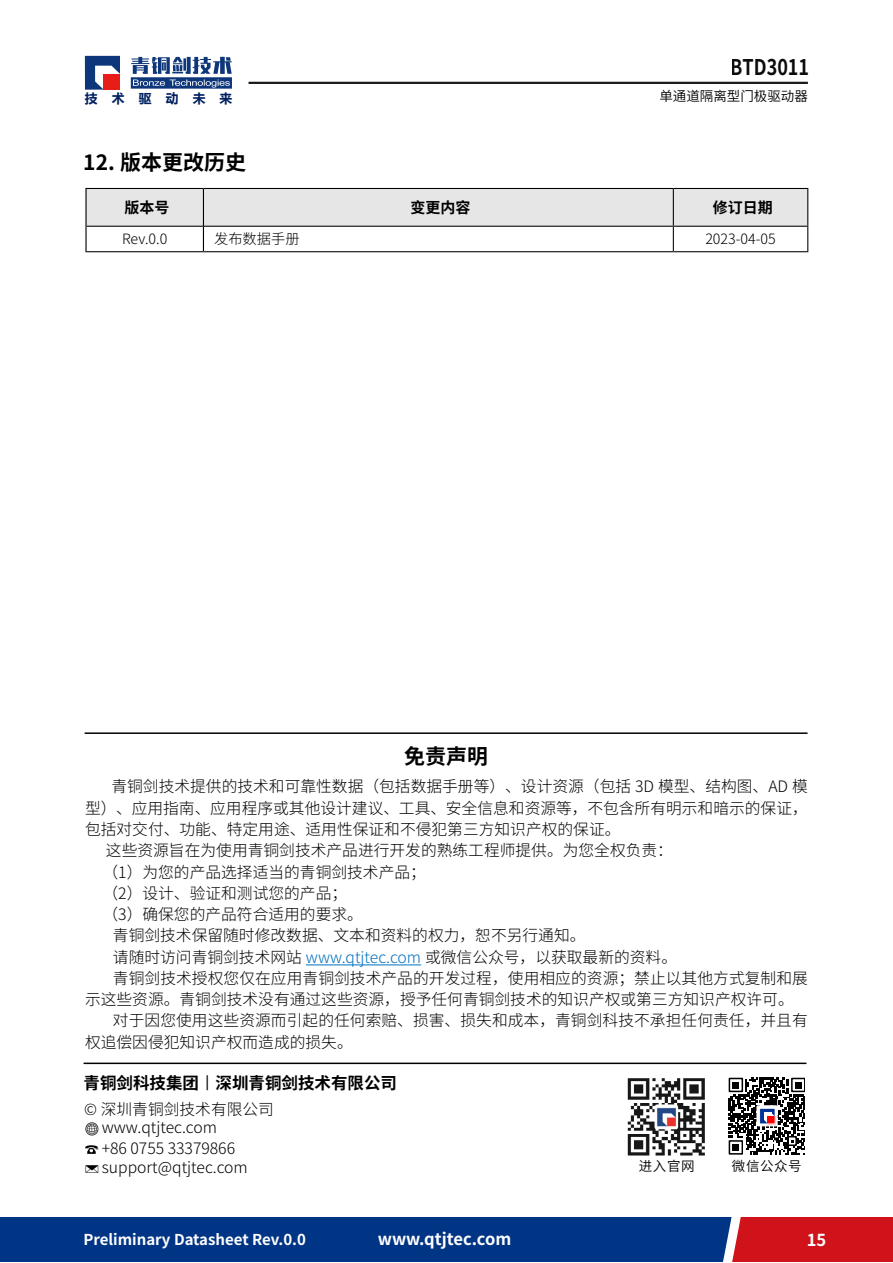
<style>
.page{position:relative;width:893px;height:1263px;background:#fff}
.page>*{position:absolute;margin:0;border:0;box-sizing:border-box;transform-origin:0 0}
.t1{font:700 21.6px "Source Han Sans CN";color:#000;scale:.83 1}
.t2{font:700 21px "Source Han Sans CN";color:#000}
.t3{font:700 16.5px "Source Han Sans CN";color:#000}
.t4{font:700 16.5px "Source Han Sans CN";color:#fff}
.t5{font:300 15.75px/18.9px "Source Han Sans CN";color:#000}
.t6{font:700 15px "Source Han Sans CN";color:#fff}
.t7{font:700 15px "Source Han Sans CN";color:#000}
.t8{font:300 14.25px "Source Han Sans CN";color:#000}
.t9{font:13.5px "Source Han Sans CN";color:#000}
.t10{font:700 12.9px "Microsoft Ya Hei";letter-spacing:1.1em;color:#002060}
.s1{color:#0070c0}
.s2{font-weight:400}
</style>
<div class="page">
<div style="left:0;top:1217px;width:762px;height:45px;background:#003586"></div>
<div style="left:731px;top:1217px;width:162px;height:45px;background:#d0121b"></div>
<svg style="left:723px;top:1217px;width:18px;height:45px"></svg>
<hr style="left:249px;top:82px;width:559px;height:2px;background:#000">
<svg style="left:85px;top:56px;width:35px;height:34px"></svg>
<svg style="left:131px;top:57px;width:101px;height:32px"></svg>
<hr style="left:673px;top:251px;width:135px;height:1px;background:#000">
<hr style="left:85px;top:188px;width:118px;height:1px;background:#000">
<hr style="left:85px;top:251px;width:118px;height:1px;background:#000">
<hr style="left:203px;top:251px;width:470px;height:1px;background:#000">
<hr style="left:85px;top:189px;width:2px;height:37px;background:#000">
<hr style="left:85px;top:226px;width:2px;height:25px;background:#000">
<svg style="left:86px;top:188px;width:722px;height:63px"></svg>
<hr style="left:306px;top:964px;width:115px;height:1px;background:#0070c0">
<hr style="left:84px;top:1062px;width:722px;height:2px;background:#000">
<hr style="left:85px;top:732px;width:722px;height:2px;background:#000">
<svg style="left:728px;top:1077px;width:77px;height:78px"></svg>
<img style="left:85px;top:1122px;width:14px;height:14px">
<img style="left:85px;top:1145px;width:14px;height:9px">
<img style="left:85px;top:1165px;width:14px;height:8px">
<img style="left:627px;top:1078px;width:78px;height:78px">
<p class="t10" style="left:85px;top:89px;width:149px">技术驱动未来</p>
<h1 class="t1" style="left:731px;top:55px;width:96px">BTD3011</h1>
<p class="t9" style="left:659px;top:88px;width:150px">单通道隔离型门极驱动器</p>
<h2 class="t2" style="left:83px;top:150px;width:164px">12. 版本更改历史</h2>
<p class="t7" style="left:124px;top:199px;width:46px">版本号</p>
<p class="t7" style="left:410px;top:199px;width:61px">变更内容</p>
<p class="t7" style="left:713px;top:199px;width:62px">修订日期</p>
<p class="t8" style="left:122px;top:231px;width:47px">Rev.0.0</p>
<p class="t8" style="left:214px;top:231px;width:87px">发布数据手册</p>
<p class="t8" style="left:705px;top:231px;width:72px">2023-04-05</p>
<h2 class="t2" style="left:404px;top:745px;width:85px">免责声明</h2>
<p class="t5" style="left:111px;top:777px;width:698px">青铜剑技术提供的技术和可靠性数据（包括数据手册等）、设计资源（包括 3D 模型、结构图、AD 模</p>
<p class="t5" style="left:85px;top:799px;width:724px">型）、应用指南、应用程序或其他设计建议、工具、安全信息和资源等，不包含所有明示和暗示的保证，</p>
<p class="t5" style="left:85px;top:820px;width:537px">包括对交付、功能、特定用途、适用性保证和不侵犯第三方知识产权的保证。</p>
<p class="t5" style="left:106px;top:841px;width:568px">这些资源旨在为使用青铜剑技术产品进行开发的熟练工程师提供。为您全权负责：</p>
<p class="t5" style="left:102px;top:863px;width:325px">（1）为您的产品选择适当的青铜剑技术产品；</p>
<p class="t5" style="left:102px;top:884px;width:246px">（2）设计、验证和测试您的产品；</p>
<p class="t5" style="left:102px;top:905px;width:262px">（3）确保您的产品符合适用的要求。</p>
<p class="t5" style="left:113px;top:926px;width:474px">青铜剑技术保留随时修改数据、文本和资料的权力，恕不另行通知。</p>
<p class="t5" style="left:113px;top:948px;width:566px">请随时访问青铜剑技术网站 <span class="s1">www.qtjtec.com</span> 或微信公众号，以获取最新的资料。</p>
<p class="t5" style="left:113px;top:969px;width:696px">青铜剑技术授权您仅在应用青铜剑技术产品的开发过程，使用相应的资源；禁止以其他方式复制和展</p>
<p class="t5" style="left:85px;top:990px;width:710px">示这些资源。青铜剑技术没有通过这些资源，授予任何青铜剑技术的知识产权或第三方知识产权许可。</p>
<p class="t5" style="left:113px;top:1011px;width:696px">对于因您使用这些资源而引起的任何索赔、损害、损失和成本，青铜剑科技不承担任何责任，并且有</p>
<p class="t5" style="left:85px;top:1033px;width:269px">权追偿因侵犯知识产权而造成的损失。</p>
<p class="t3" style="left:84px;top:1074px;width:315px">青铜剑科技集团<span class="s2">丨</span>深圳青铜剑技术有限公司</p>
<p class="t5" style="left:102px;top:1100px;width:174px;text-indent:-17px">© 深圳青铜剑技术有限公司www.qtjtec.com</p>
<p class="t5" style="left:102px;top:1139px;width:148px">+86 0755 33379866 support@qtjtec.com</p>
<p class="t9" style="left:639px;top:1158px;width:57px">进入官网</p>
<p class="t9" style="left:732px;top:1158px;width:71px">微信公众号</p>
<p class="t6" style="left:83px;top:1231px;width:224px">Preliminary Datasheet Rev.0.0</p>
<p class="t4" style="left:378px;top:1229px;width:135px">www.qtjtec.com</p>
<p class="t4" style="left:807px;top:1231px;width:21px">15</p>
</div>
